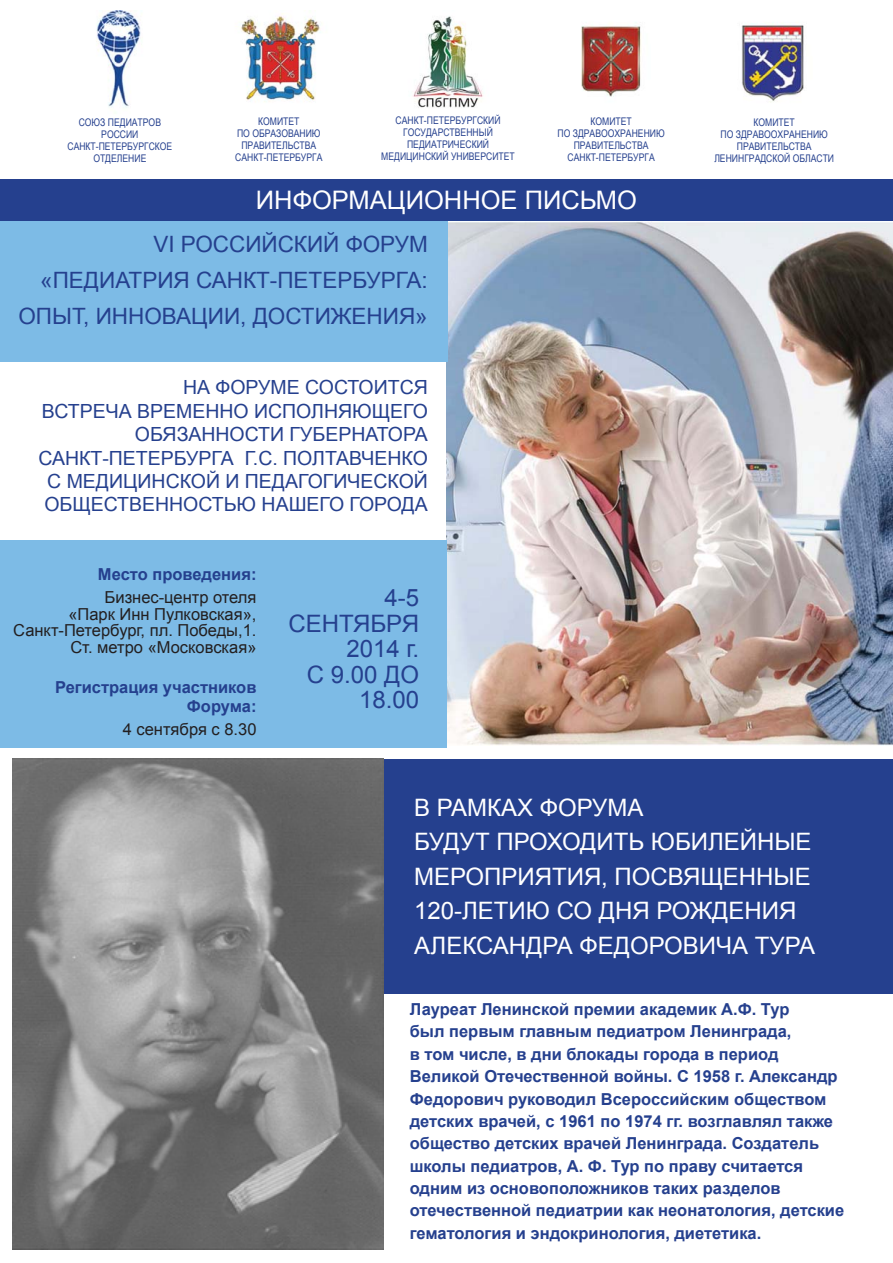
<style>
.page{position:relative;width:893px;height:1263px;background:#fff}
.page>*{position:absolute;margin:0;border:0;box-sizing:border-box;transform-origin:0 0}
.t1{font:25.5px "Arial";color:#fff}
.t2{font:24px/34.5px "Arial";color:#fff}
.t3{font:24px/25.5px "Arial";color:#25408e;text-align:right}
.t4{font:22.5px/36px "Arial";color:#25408e;text-align:right}
.t5{font:19.5px/23.4px "Arial";color:#25408e;text-align:right}
.t6{font:700 16.5px/22.4px "Arial";color:#25408e;text-align:right}
.t7{font:16.5px/16.5px "Arial";color:#231f20;text-align:right}
.t8{font:10.5px/12px "Arial Narrow";color:#25408e;text-align:center}
</style>
<div class="page">
<img style="left:446px;top:220px;width:447px;height:525px">
<div style="left:0;top:220px;width:448px;height:141px;background:#7dbbe6"></div>
<div style="left:380px;top:759px;width:513px;height:234px;background:#25408e"></div>
<div style="left:0;top:541px;width:446px;height:207px;background:#7dbbe6"></div>
<img style="left:96px;top:11px;width:708px;height:97px">
<img style="left:13px;top:759px;width:370px;height:490px">
<div style="left:0;top:179px;width:893px;height:41px;background:#25408e"></div>
<p class="t8" style="left:68px;top:116px;width:106px">СОЮЗ ПЕДИАТРОВ<br>РОССИИ<br>САНКТ-ПЕТЕРБУРГСКОЕ<br>ОТДЕЛЕНИЕ</p>
<p class="t8" style="left:381px;top:115px;width:135px">САНКТ-ПЕТЕРБУРГСКИЙ<br>ГОСУДАРСТВЕННЫЙ<br>ПЕДИАТРИЧЕСКИЙ<br>МЕДИЦИНСКИЙ УНИВЕРСИТЕТ</p>
<p class="t8" style="left:557px;top:115px;width:109px">КОМИТЕТ<br>ПО ЗДРАВООХРАНЕНИЮ<br>ПРАВИТЕЛЬСТВА<br>САНКТ-ПЕТЕРБУРГА</p>
<p class="t8" style="left:235px;top:115px;width:89px">КОМИТЕТ<br>ПО ОБРАЗОВАНИЮ<br>ПРАВИТЕЛЬСТВА<br>САНКТ-ПЕТЕРБУРГА</p>
<p class="t8" style="left:714px;top:116px;width:121px">КОМИТЕТ<br>ПО ЗДРАВООХРАНЕНИЮ<br>ПРАВИТЕЛЬСТВА<br>ЛЕНИНГРАДСКОЙ ОБЛАСТИ</p>
<h1 class="t1" style="left:256px;top:186px;width:383px">ИНФОРМАЦИОННОЕ ПИСЬМО</h1>
<h3 class="t4" style="left:18px;top:226px;width:411px">VI РОССИЙСКИЙ ФОРУМ «ПЕДИАТРИЯ САНКТ-ПЕТЕРБУРГА:<br>ОПЫТ, ИННОВАЦИИ, ДОСТИЖЕНИЯ»</h3>
<p class="t5" style="left:38px;top:376px;width:391px">НА ФОРУМЕ СОСТОИТСЯ<br>ВСТРЕЧА ВРЕМЕННО ИСПОЛНЯЮЩЕГО<br>ОБЯЗАННОСТИ ГУБЕРНАТОРА<br>САНКТ-ПЕТЕРБУРГА Г.С. ПОЛТАВЧЕНКО<br>С МЕДИЦИНСКОЙ И ПЕДАГОГИЧЕСКОЙ<br>ОБЩЕСТВЕННОСТЬЮ НАШЕГО ГОРОДА</p>
<p class="t6" style="left:98px;top:563px;width:160px">Место проведения:</p>
<p class="t7" style="left:13px;top:589px;width:245px">Бизнес-центр отеля<br>«Парк Инн Пулковская»,<br>Санкт-Петербург, пл. Победы,1.<br>Ст. метро «Московская»</p>
<p class="t6" style="left:55px;top:677px;width:203px;line-height:19.5px">Регистрация участников<br>Форума:</p>
<p class="t7" style="left:123px;top:721px;width:135px">4 сентября с 8.30</p>
<h2 class="t3" style="left:288px;top:585px;width:132px">4-5<br>СЕНТЯБРЯ<br>2014 г.<br>С 9.00 ДО<br>18.00</h2>
<h2 class="t2" style="left:414px;top:790px;width:403px">В РАМКАХ ФОРУМА<br>БУДУТ ПРОХОДИТЬ ЮБИЛЕЙНЫЕ<br>МЕРОПРИЯТИЯ, ПОСВЯЩЕННЫЕ<br>120-ЛЕТИЮ СО ДНЯ РОЖДЕНИЯ<br>АЛЕКСАНДРА ФЕДОРОВИЧА ТУРА</h2>
<p class="t6" style="left:410px;top:998px;width:436px;text-align:left">Лауреат Ленинской премии академик А.Ф. Тур<br>был первым главным педиатром Ленинграда,<br>в том числе, в дни блокады города в период Великой Отечественной войны. С 1958 г. Александр Федорович руководил Всероссийским обществом детских врачей, с 1961 по 1974 гг. возглавлял также общество детских врачей Ленинграда. Создатель школы педиатров, А. Ф. Тур по праву считается одним из основоположников таких разделов отечественной педиатрии как неонатология, детские гематология и эндокринология, диететика.</p>
</div>
